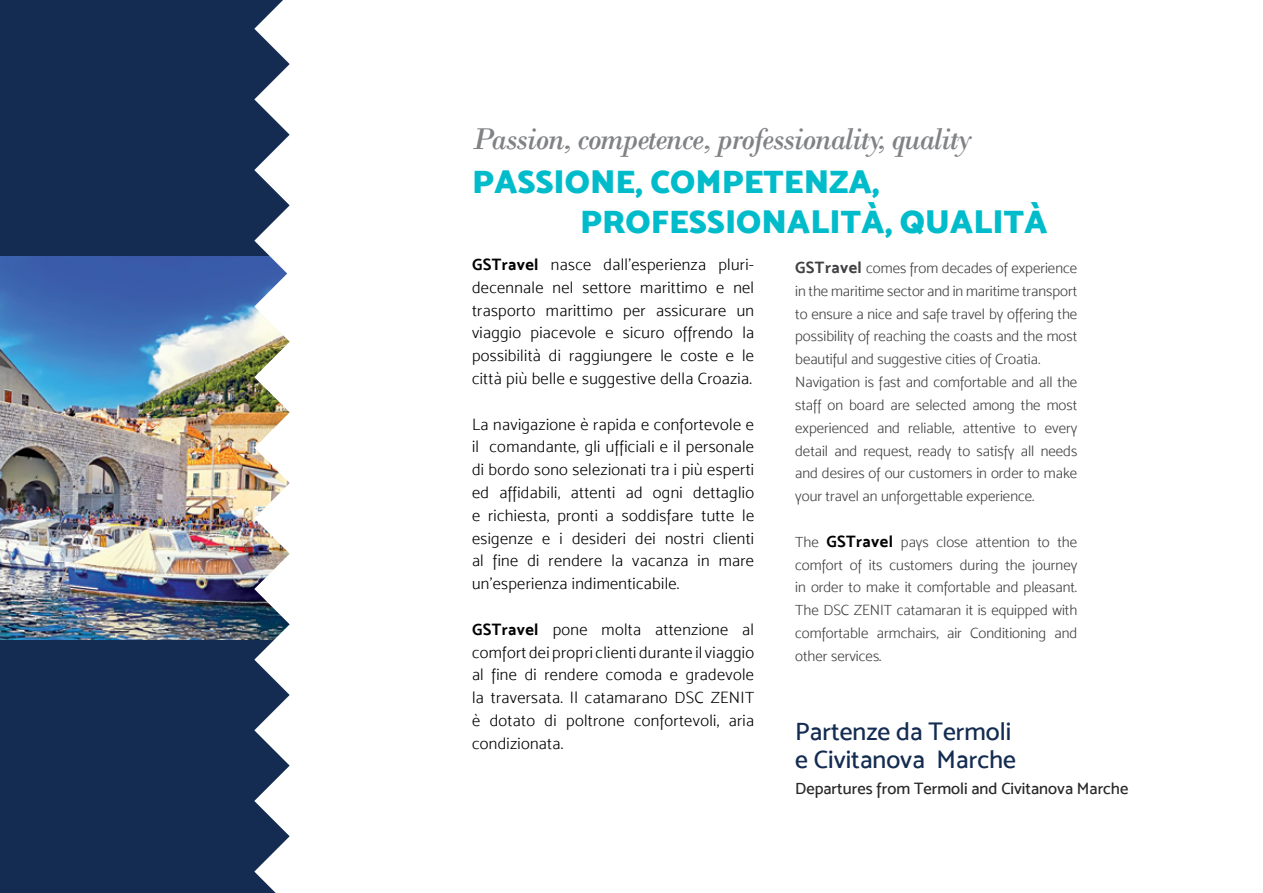
<style>
.page{position:relative;width:1263px;height:893px;background:#fff}
.page>*{position:absolute;margin:0;border:0;box-sizing:border-box;transform-origin:0 0}
.t1{font:33px/39.6px "Mosk Ultra Bold 900";color:#00bccb}
.t2{font:italic 31.5px "Bodoni";letter-spacing:-.04em;color:#808285}
.t3{font:25.5px/27.6px "Mosk Medium 500";color:#142c51}
.t4{font:16.5px/22.8px "Mosk Light 300";letter-spacing:.02em;color:#000;text-align:justify}
.t5{font:16.5px "Mosk Medium 500";color:#292829}
.t6{font:15px/22.8px "Mosk Light 300";color:#414042}
.s1{font-family:"Mosk Bold 700"}
.s2{font-family:"Mosk Bold 700";font-size:16.5px}
.s3{font-family:"Mosk Bold 700";font-size:16.5px;color:#000}
</style>
<div class="page">
<div style="left:0;top:0;width:290px;height:893px;background:#142c51"></div>
<img style="left:0;top:256px;width:254px;height:384px">
<img style="left:254px;top:0;width:36px;height:893px">
<h2 class="t2" style="left:472px;top:120px;width:501px">Passion, competence, professionality, quality</h2>
<h1 class="t1" style="left:580px;top:162px;width:301px;text-indent:-108px">PASSIONE, COMPETENZA,<br>PROFESSIONALIT</h1>
<h1 class="t1" style="left:861px;top:201px;width:109px">À, QUALIT</h1>
<h1 class="t1" style="left:1024px;top:201px;width:25px">À</h1>
<p class="t4" style="left:472px;top:253px;width:284px"><span class="s1">GSTravel</span> nasce dall’esperienza pluri&shy;decennale nel settore marittimo e nel trasporto marittimo per assicurare un viaggio piacevole e sicuro offrendo la possibilità di raggiungere le coste e le città più belle e suggestive della Croazia.</p>
<p class="t4" style="left:472px;top:413px;width:284px">La navigazione è rapida e confortevole e il comandante, gli ufficiali e il personale di bordo sono selezionati tra i più esperti ed affidabili, attenti ad ogni dettaglio e richiesta, pronti a soddisfare tutte le esigenze e i desideri dei nostri clienti al fine di rendere la vacanza in mare un’esperienza indimenticabile.</p>
<p class="t4" style="left:472px;top:618px;width:284px"><span class="s1">GSTravel</span> pone molta attenzione al comfort dei propri clienti durante il viaggio al fine di rendere comoda e gradevole la traversata. Il catamarano DSC ZENIT è dotato di poltrone confortevoli, aria condizionata.</p>
<p class="t6" style="left:795px;top:257px;width:284px"><span class="s2">GSTravel</span> comes from decades of experience in the maritime sector and in maritime transport to ensure a nice and safe travel by offering the possibility of reaching the coasts and the most beautiful and suggestive cities of Croatia.<br>Navigation is fast and comfortable and all the staff on board are selected among the most experienced and reliable, attentive to every detail and request, ready to satisfy all needs and desires of our customers in order to make your travel an unforgettable experience.</p>
<p class="t6" style="left:795px;top:530px;width:284px;text-align:justify">The <span class="s3">GSTravel</span> pays close attention to the comfort of its customers during the journey in order to make it comfortable and pleasant.<br>The DSC ZENIT catamaran it is equipped with comfortable armchairs, air Conditioning and other services.</p>
<h3 class="t3" style="left:795px;top:717px;width:222px">Partenze da Termoli e Civitanova Marche</h3>
<p class="t5" style="left:795px;top:779px;width:335px">Departures from Termoli and Civitanova Marche</p>
</div>
